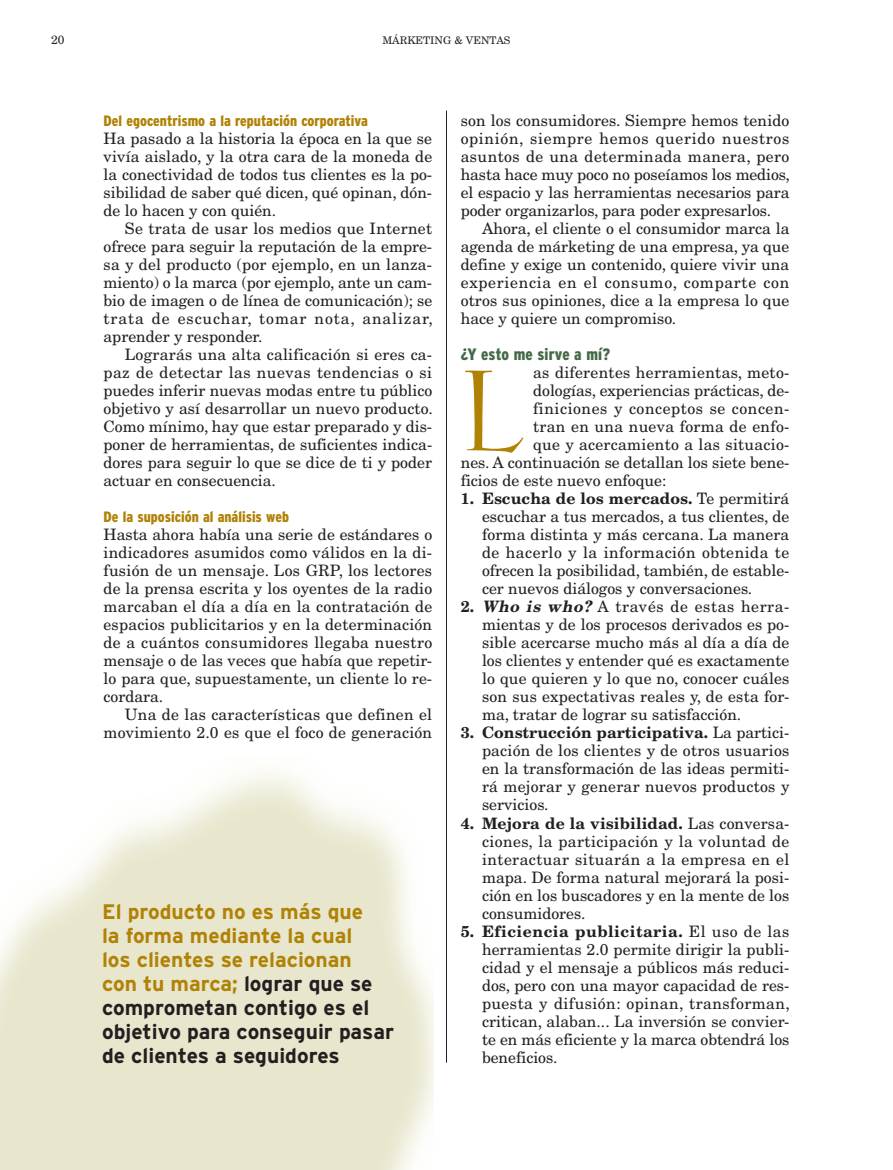
<style>
.page{position:relative;width:893px;height:1170px;background:#fff}
.page>*{position:absolute;margin:0;border:0;box-sizing:border-box;transform-origin:0 0}
.t1{font:106.65px "Phaistos";color:#b08205;scale:1.05 1}
.t2{font:700 21px/24px "Interstate";color:#231f20}
.t3{font:900 condensed 16.5px "Interstate";letter-spacing:.01em;color:#446946}
.t4{font:15.75px/18px "New Century Schlbk";color:#231f20;text-align:justify}
.t5{font:15.75px "New Century Schlbk";letter-spacing:.02em;color:#231f20}
.t6{font:15.75px "New Century Schlbk";letter-spacing:.035em;color:#231f20}
.t7{font:900 condensed 15px "Interstate";color:#b08205}
.t8{font:12px "New Century Schlbk";color:#231f20}
.t9{font:10.5px "New Century Schlbk";color:#231f20}
.s1{color:#b08205}
.s2{font-weight:700}
.s3{font-weight:700;font-style:italic}
</style>
<div class="page">
<hr style="left:446px;top:111px;width:1px;height:951px;background:#231f20">
<p class="t8" style="left:51px;top:35px;width:15px">20</p>
<p class="t9" style="left:382px;top:36px;width:130px">MÁRKETING &amp; VENTAS</p>
<p class="t7" style="left:104px;top:115px;width:266px">Del egocentrismo a la reputación corporativa</p>
<p class="t4" style="left:104px;top:131px;width:330px">Ha pasado a la historia la época en la que se vivía aislado, y la otra cara de la moneda de la conectividad de todos tus clientes es la po&shy;sibilidad de saber qué dicen, qué opinan, dón&shy;de lo hacen y con quién.</p>
<p class="t4" style="left:104px;top:221px;width:331px;text-indent:21px">Se trata de usar los medios que Internet ofrece para seguir la reputación de la empre&shy;sa y del producto (por ejemplo, en un lanza&shy;miento) o la marca (por ejemplo, ante un cam&shy;bio de imagen o de línea de comunicación); se trata de escuchar, tomar nota, analizar, aprender y responder.</p>
<p class="t4" style="left:104px;top:347px;width:331px;text-indent:21px">Lograrás una alta calificación si eres ca&shy;paz de detectar las nuevas tendencias o si puedes inferir nuevas modas entre tu público objetivo y así desarrollar un nuevo producto.<br>Como mínimo, hay que estar preparado y dis&shy;poner de herramientas, de suficientes indica&shy;dores para seguir lo que se dice de ti y poder actuar en consecuencia.</p>
<p class="t7" style="left:104px;top:511px;width:187px">De la suposición al análisis web</p>
<p class="t4" style="left:104px;top:527px;width:330px">Hasta ahora había una serie de estándares o indicadores asumidos como válidos en la di&shy;fusión de un mensaje. Los GRP, los lectores de la prensa escrita y los oyentes de la radio marcaban el día a día en la contratación de espacios publicitarios y en la determinación de a cuántos consumidores llegaba nuestro mensaje o de las veces que había que repetir&shy;lo para que, supuestamente, un cliente lo re&shy;cordara.</p>
<p class="t4" style="left:104px;top:707px;width:330px;text-align:right">Una de las características que definen el movimiento 2.0 es que el foco de generación</p>
<h2 class="t2" style="left:102px;top:900px;width:294px"><span class="s1">El producto no es más que<br>la forma mediante la cual<br>los clientes se relacionan<br>con tu marca;</span> lograr que se comprometan contigo es el objetivo para conseguir pasar de clientes a seguidores</h2>
<p class="t4" style="left:461px;top:113px;width:331px">son los consumidores. Siempre hemos tenido opinión, siempre hemos querido nuestros asuntos de una determinada manera, pero hasta hace muy poco no poseíamos los medios, el espacio y las herramientas necesarios para poder organizarlos, para poder expresarlos.</p>
<p class="t4" style="left:461px;top:221px;width:330px;text-indent:21px">Ahora, el cliente o el consumidor marca la agenda de márketing de una empresa, ya que define y exige un contenido, quiere vivir una experiencia en el consumo, comparte con otros sus opiniones, dice a la empresa lo que hace y quiere un compromiso.</p>
<p class="t3" style="left:461px;top:348px;width:151px">¿Y esto me sirve a mí?</p>
<h1 class="t1" style="left:461px;top:366px;width:60px">L</h1>
<p class="t5" style="left:533px;top:366px;width:258px">as diferentes herramientas, meto-</p>
<p class="t4" style="left:533px;top:383px;width:258px">dologías, experiencias prácticas, de-</p>
<p class="t6" style="left:533px;top:402px;width:258px">finiciones y conceptos se concen-</p>
<p class="t5" style="left:533px;top:420px;width:258px">tran en una nueva forma de enfo-</p>
<p class="t4" style="left:533px;top:437px;width:258px">que y acercamiento a las situacio-</p>
<p class="t4" style="left:461px;top:455px;width:330px">nes. A continuación se detallan los siete bene-</p>
<p class="t4" style="left:461px;top:473px;width:207px">ficios de este nuevo enfoque:</p>
<p class="t4" style="left:482px;top:491px;width:309px;text-indent:-21px"><span class="s2">1. Escucha de los mercados.</span> Te permitirá escuchar a tus mercados, a tus clientes, de forma distinta y más cercana. La manera de hacerlo y la información obtenida te ofrecen la posibilidad, también, de estable&shy;cer nuevos diálogos y conversaciones.</p>
<p class="t4" style="left:482px;top:599px;width:309px;text-indent:-21px"><span class="s2">2.</span> <span class="s3">Who is who?</span> A través de estas herra&shy;mientas y de los procesos derivados es po&shy;sible acercarse mucho más al día a día de los clientes y entender qué es exactamente lo que quieren y lo que no, conocer cuáles son sus expectativas reales y, de esta for&shy;ma, tratar de lograr su satisfacción.</p>
<p class="t4" style="left:482px;top:725px;width:309px;text-indent:-21px"><span class="s2">3. Construcción participativa.</span> La partici&shy;pación de los clientes y de otros usuarios en la transformación de las ideas permiti&shy;rá mejorar y generar nuevos productos y servicios.</p>
<p class="t4" style="left:482px;top:815px;width:309px;text-indent:-21px"><span class="s2">4. Mejora de la visibilidad.</span> Las conversa&shy;ciones, la participación y la voluntad de interactuar situarán a la empresa en el mapa. De forma natural mejorará la posi&shy;ción en los buscadores y en la mente de los consumidores.</p>
<p class="t4" style="left:482px;top:923px;width:309px;text-indent:-21px"><span class="s2">5. Eficiencia publicitaria.</span> El uso de las herramientas 2.0 permite dirigir la publi&shy;cidad y el mensaje a públicos más reduci&shy;dos, pero con una mayor capacidad de res&shy;puesta y difusión: opinan, transforman, critican, alaban... La inversión se convier&shy;te en más eficiente y la marca obtendrá los beneficios.</p>
</div>
